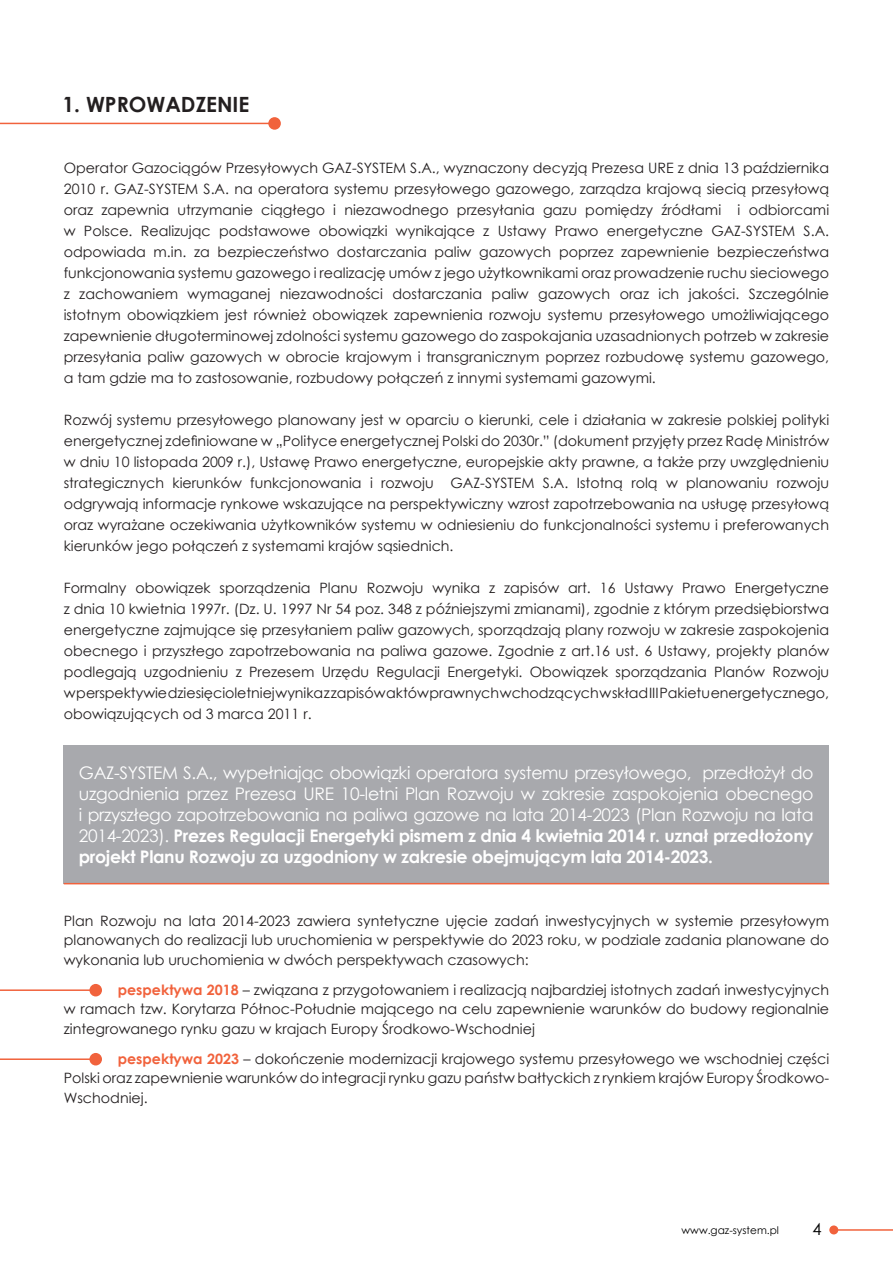
<style>
.page{position:relative;width:893px;height:1263px;background:#fff}
.page>*{position:absolute;margin:0;border:0;box-sizing:border-box;transform-origin:0 0}
.t1{font:700 21px "Century Gothic";color:#231f20}
.t2{font:17.4px/21px "Century Gothic";letter-spacing:-.02em;color:#fff;text-align:justify}
.t3{font:16.5px "Century Gothic";color:#000}
.t4{font:14.25px/21px "Century Gothic";color:#231f20;text-align:justify}
.t5{font:10.5px "Century Gothic";color:#000}
.s1{font-weight:700}
.s2{font-weight:700;color:#f1623c}
</style>
<div class="page">
<div style="left:64px;top:746px;width:765px;height:138px;background:#a8a9ad"></div>
<hr style="left:0;top:989px;width:97px;height:2px;background:#f1623c">
<div style="left:89px;top:984px;width:13px;height:12px;background:#f1623c;border-radius:50%"></div>
<hr style="left:0;top:1058px;width:97px;height:2px;background:#f1623c">
<div style="left:89px;top:1053px;width:13px;height:12px;background:#f1623c;border-radius:50%"></div>
<hr style="left:833px;top:1229px;width:60px;height:2px;background:#f1623c">
<div style="left:829px;top:1225px;width:9px;height:9px;background:#f1623c;border-radius:50%"></div>
<hr style="left:0;top:123px;width:276px;height:1px;background:#f1623c">
<div style="left:268px;top:117px;width:13px;height:13px;background:#f1623c;border-radius:50%"></div>
<hr style="left:64px;top:883px;width:765px;height:1px;background:#f1623c">
<h1 class="t1" style="left:63px;top:88px;width:188px">1. WPROWADZENIE</h1>
<p class="t4" style="left:64px;top:157px;width:767px">Operator Gazociągów Przesyłowych GAZ-SYSTEM S.A., wyznaczony decyzją Prezesa URE z dnia 13 października 2010 r. GAZ-SYSTEM S.A. na operatora systemu przesyłowego gazowego, zarządza krajową siecią przesyłową oraz zapewnia utrzymanie ciągłego i niezawodnego przesyłania gazu pomiędzy źródłami i odbiorcami w Polsce. Realizując podstawowe obowiązki wynikające z Ustawy Prawo energetyczne GAZ-SYSTEM S.A. odpowiada m.in. za bezpieczeństwo dostarczania paliw gazowych poprzez zapewnienie bezpieczeństwa funkcjonowania systemu gazowego i realizację umów z jego użytkownikami oraz prowadzenie ruchu sieciowego z zachowaniem wymaganej niezawodności dostarczania paliw gazowych oraz ich jakości. Szczególnie istotnym obowiązkiem jest również obowiązek zapewnienia rozwoju systemu przesyłowego umożliwiającego zapewnienie długoterminowej zdolności systemu gazowego do zaspokajania uzasadnionych potrzeb w zakresie przesyłania paliw gazowych w obrocie krajowym i transgranicznym poprzez rozbudowę systemu gazowego, a tam gdzie ma to zastosowanie, rozbudowy połączeń z innymi systemami gazowymi.</p>
<p class="t4" style="left:64px;top:409px;width:767px">Rozwój systemu przesyłowego planowany jest w oparciu o kierunki, cele i działania w zakresie polskiej polityki energetycznej zdefiniowane w „Polityce energetycznej Polski do 2030r.” (dokument przyjęty przez Radę Ministrów w dniu 10 listopada 2009 r.), Ustawę Prawo energetyczne, europejskie akty prawne, a także przy uwzględnieniu strategicznych kierunków funkcjonowania i rozwoju GAZ-SYSTEM S.A. Istotną rolą w planowaniu rozwoju odgrywają informacje rynkowe wskazujące na perspektywiczny wzrost zapotrzebowania na usługę przesyłową oraz wyrażane oczekiwania użytkowników systemu w odniesieniu do funkcjonalności systemu i preferowanych kierunków jego połączeń z systemami krajów sąsiednich.</p>
<p class="t4" style="left:64px;top:577px;width:767px">Formalny obowiązek sporządzenia Planu Rozwoju wynika z zapisów art. 16 Ustawy Prawo Energetyczne z dnia 10 kwietnia 1997r. (Dz. U. 1997 Nr 54 poz. 348 z późniejszymi zmianami), zgodnie z którym przedsiębiorstwa energetyczne zajmujące się przesyłaniem paliw gazowych, sporządzają plany rozwoju w zakresie zaspokojenia obecnego i przyszłego zapotrzebowania na paliwa gazowe. Zgodnie z art.16 ust. 6 Ustawy, projekty planów podlegają uzgodnieniu z Prezesem Urzędu Regulacji Energetyki. Obowiązek sporządzania Planów Rozwoju w perspektywie dziesięcioletniej wynika z zapisów aktów prawnych wchodzących w skład III Pakietu energetycznego, obowiązujących od 3 marca 2011 r.</p>
<p class="t2" style="left:79px;top:762px;width:736px">GAZ-SYSTEM S.A., wypełniając obowiązki operatora systemu przesyłowego, przedłożył do uzgodnienia przez Prezesa URE 10-letni Plan Rozwoju w zakresie zaspokojenia obecnego i przyszłego zapotrzebowania na paliwa gazowe na lata 2014-2023 (Plan Rozwoju na lata 2014-2023). <span class="s1">Prezes Regulacji Energetyki pismem z dnia 4 kwietnia 2014 r. uznał przedłożony projekt Planu Rozwoju za uzgodniony w zakresie obejmującym lata 2014-2023.</span></p>
<p class="t4" style="left:64px;top:910px;width:767px;line-height:19.5px">Plan Rozwoju na lata 2014-2023 zawiera syntetyczne ujęcie zadań inwestycyjnych w systemie przesyłowym planowanych do realizacji lub uruchomienia w perspektywie do 2023 roku, w podziale zadania planowane do wykonania lub uruchomienia w dwóch perspektywach czasowych:</p>
<p class="t4" style="left:64px;top:979px;width:767px;line-height:19.5px;text-indent:54px"><span class="s2">pespektywa 2018</span> – związana z przygotowaniem i realizacją najbardziej istotnych zadań inwestycyjnych w ramach tzw. Korytarza Północ-Południe mającego na celu zapewnienie warunków do budowy regionalnie zintegrowanego rynku gazu w krajach Europy Środkowo-Wschodniej</p>
<p class="t4" style="left:64px;top:1048px;width:767px;line-height:19.5px;text-indent:54px"><span class="s2">pespektywa 2023</span> – dokończenie modernizacji krajowego systemu przesyłowego we wschodniej części Polski oraz zapewnienie warunków do integracji rynku gazu państw bałtyckich z rynkiem krajów Europy Środkowo-Wschodniej.</p>
<p class="t5" style="left:681px;top:1222px;width:99px">www.gaz-system.pl</p>
<p class="t3" style="left:812px;top:1218px;width:11px">4</p>
</div>
